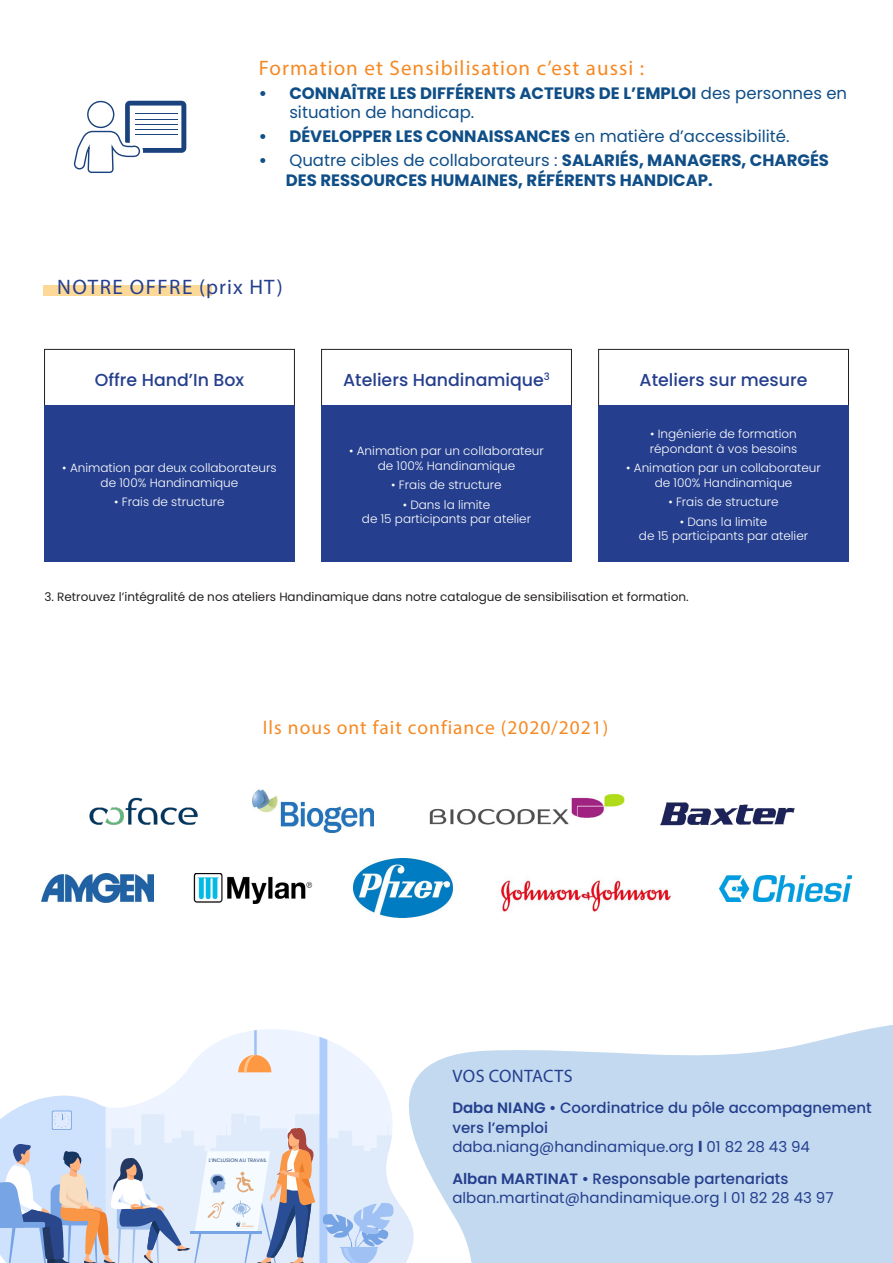
<style>
.page{position:relative;width:893px;height:1263px;background:#fff}
.page>*{position:absolute;margin:0;border:0;box-sizing:border-box;transform-origin:0 0}
.Titre_1{font:21px "Myriad Pro";letter-spacing:.05em;color:#f68923}
.Titre_1-2{font:21px "Myriad Pro";letter-spacing:.07em;color:#253f8e}
.Titre_1-3{font:19.5px "Myriad Pro";letter-spacing:.05em;color:#f68923}
.Titre_1-4{font:18px "Myriad Pro";letter-spacing:.02em;color:#253f8e}
.Texte_courant{font:500 17.4px "Poppins";color:#253f8e}
.t1{font:700 16.5px/19.8px "Poppins";color:#0f4e87}
.Texte_courant-2{font:500 15px/19.5px "Poppins";color:#253f8e}
.Texte_courant-3{font:15px "Poppins";color:#253f8e}
.Texte_courant-4{font:300 12px "Poppins";color:#fff}
.Texte_courant-5{font:12px "Poppins";color:#231f20}
.t2{font:4.95px "Poppins";color:#23437a}
.s1{font-weight:400}
.s2{font-weight:600}
.s3{font-weight:700}
</style>
<div class="page">
<svg style="left:0;top:1030px;width:337px;height:233px"></svg>
<img style="left:237px;top:1222px;width:17px;height:7px">
<div style="left:43px;top:285px;width:169px;height:11px;background:#fdd997"></div>
<div style="left:44px;top:405px;width:251px;height:156px;background:#253f8e"></div>
<img style="left:89px;top:797px;width:109px;height:28px">
<svg style="left:337px;top:1025px;width:556px;height:238px;fill:#c2d9ef"></svg>
<svg style="left:73px;top:101px;width:113px;height:72px"></svg>
<hr style="left:135px;top:113px;width:42px;height:1px;background:#1a427d">
<hr style="left:135px;top:119px;width:42px;height:1px;background:#1a427d">
<hr style="left:135px;top:124px;width:42px;height:1px;background:#1a427d">
<hr style="left:135px;top:129px;width:42px;height:1px;background:#1a427d">
<hr style="left:135px;top:134px;width:42px;height:1px;background:#1a427d">
<div style="left:321px;top:405px;width:251px;height:156px;background:#253f8e"></div>
<div style="left:598px;top:405px;width:251px;height:156px;background:#253f8e"></div>
<img style="left:253px;top:790px;width:121px;height:42px">
<img style="left:501px;top:879px;width:170px;height:33px">
<img style="left:193px;top:874px;width:120px;height:29px">
<img style="left:353px;top:858px;width:99px;height:59px">
<img style="left:429px;top:793px;width:196px;height:32px">
<img style="left:41px;top:874px;width:112px;height:29px">
<img style="left:660px;top:802px;width:135px;height:24px">
<img style="left:720px;top:875px;width:132px;height:26px">
<p class="Titre_1" style="left:259px;top:55px;width:387px">Formation et Sensibilisation c’est aussi :</p>
<p class="t1" style="left:289px;top:83px;width:559px;text-indent:-30px">• CONNAÎTRE LES DIFFÉRENTS ACTEURS DE L’EMPLOI <span class="s1">des personnes en situation de handicap.</span></p>
<p class="t1" style="left:259px;top:127px;width:532px">• DÉVELOPPER LES CONNAISSANCES <span class="s1">en matière d’accessibilité.</span></p>
<p class="t1" style="left:286px;top:151px;width:545px;text-indent:-27px">• <span class="s1">Quatre cibles de collaborateurs :</span> SALARIÉS, MANAGERS, CHARGÉS<br>DES RESSOURCES HUMAINES, RÉFÉRENTS HANDICAP.</p>
<p class="Titre_1-2" style="left:57px;top:274px;width:227px">NOTRE OFFRE (prix HT)</p>
<p class="Texte_courant" style="left:95px;top:370px;width:151px">Offre Hand’In Box</p>
<p class="Texte_courant-4" style="left:62px;top:461px;width:216px">• Animation par deux collaborateurs</p>
<p class="Texte_courant-4" style="left:101px;top:476px;width:139px">de 100% Handinamique</p>
<p class="Texte_courant-4" style="left:114px;top:495px;width:112px">• Frais de structure</p>
<p class="Texte_courant" style="left:343px;top:370px;width:208px">Ateliers Handinamique<sup>3</sup></p>
<p class="Texte_courant-4" style="left:349px;top:444px;width:196px">• Animation par un collaborateur</p>
<p class="Texte_courant-4" style="left:378px;top:459px;width:139px">de 100% Handinamique</p>
<p class="Texte_courant-4" style="left:391px;top:478px;width:112px">• Frais de structure</p>
<p class="Texte_courant-4" style="left:403px;top:498px;width:89px">• Dans la limite</p>
<p class="Texte_courant-4" style="left:362px;top:512px;width:171px">de 15 participants par atelier</p>
<p class="Texte_courant" style="left:640px;top:370px;width:169px">Ateliers sur mesure</p>
<p class="Texte_courant-4" style="left:650px;top:427px;width:148px">• Ingénierie de formation</p>
<p class="Texte_courant-4" style="left:650px;top:442px;width:149px">répondant à vos besoins</p>
<p class="Texte_courant-4" style="left:626px;top:461px;width:196px">• Animation par un collaborateur</p>
<p class="Texte_courant-4" style="left:655px;top:476px;width:139px">de 100% Handinamique</p>
<p class="Texte_courant-4" style="left:668px;top:495px;width:112px">• Frais de structure</p>
<p class="Texte_courant-4" style="left:680px;top:515px;width:89px">• Dans la limite</p>
<p class="Texte_courant-4" style="left:639px;top:529px;width:171px">de 15 participants par atelier</p>
<p class="Texte_courant-5" style="left:44px;top:590px;width:646px">3. Retrouvez l’intégralité de nos ateliers Handinamique dans notre catalogue de sensibilisation et formation.</p>
<p class="Titre_1-3" style="left:263px;top:715px;width:347px">Ils nous ont fait confiance (2020/2021)</p>
<p class="t2" style="left:209px;top:1157px;width:59px">L’INCLUSION AU TRAVAIL</p>
<p class="Titre_1-4" style="left:453px;top:1064px;width:122px">VOS CONTACTS</p>
<p class="Texte_courant-2" style="left:452px;top:1098px;width:421px"><span class="s2">Daba NIANG •</span> Coordinatrice du pôle accompagnement vers l’emploi</p>
<p class="Texte_courant-3" style="left:452px;top:1138px;width:359px">daba.niang@handinamique.org <span class="s3">l</span> 01 82 28 43 94</p>
<p class="Texte_courant-2" style="left:452px;top:1169px;width:338px"><span class="s2">Alban MARTINAT •</span> Responsable partenariats</p>
<p class="Texte_courant-3" style="left:452px;top:1189px;width:383px">alban.martinat@handinamique.org l 01 82 28 43 97</p>
</div>
